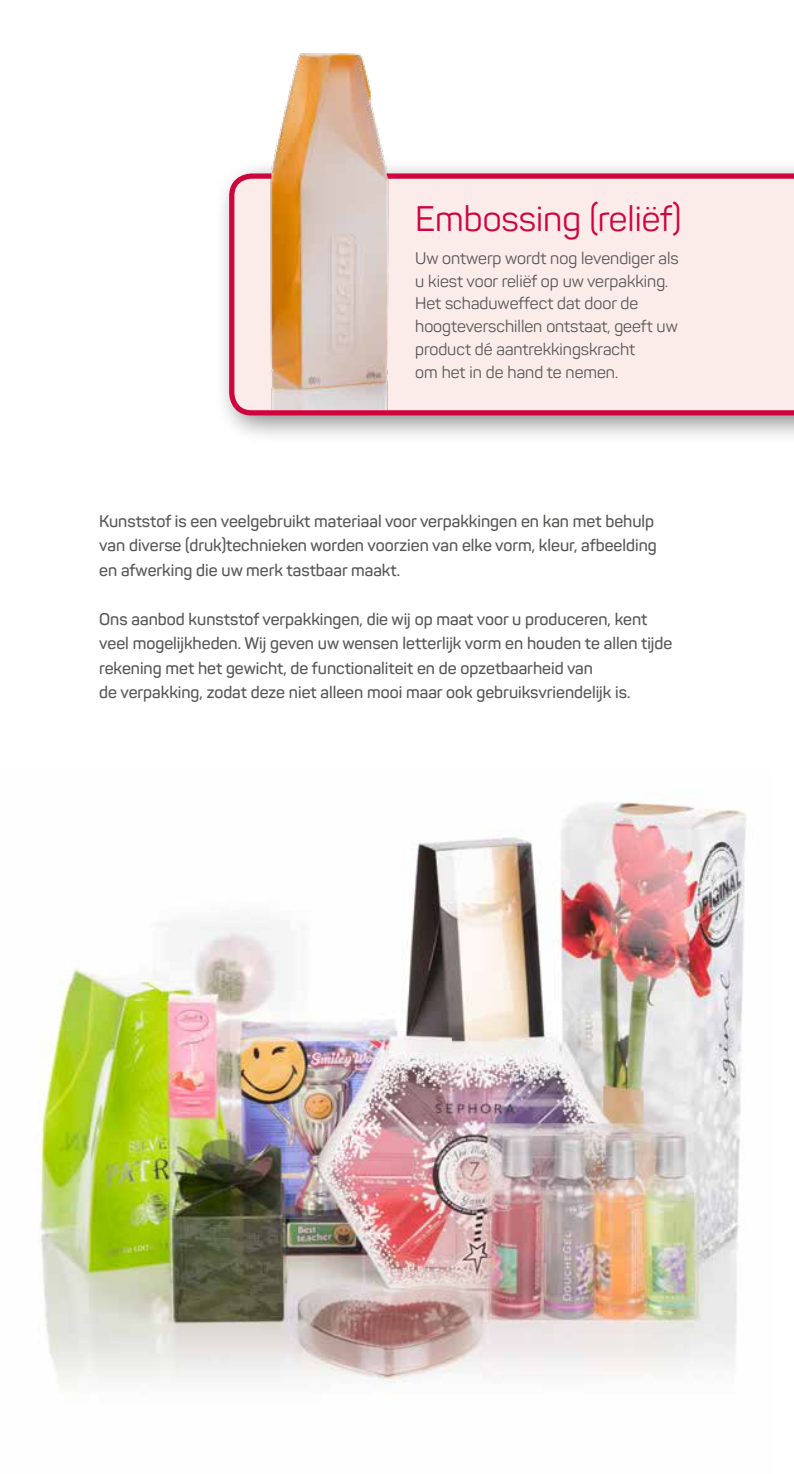
<style>
.page{position:relative;width:794px;height:1474px;background:#fff}
.page>*{position:absolute;margin:0;border:0;box-sizing:border-box;transform-origin:0 0}
.t1{font:35px "Panton";color:#d0043c}
.t2{font:600 16.62px/24.5px "Panton";color:#575756}
.t3{font:16.62px/22.8px "Panton";color:#575756}
</style>
<div class="page">
<img style="left:38px;top:801px;width:708px;height:587px">
<div style="left:214px;top:159px;width:580px;height:285px;background:#000;opacity:.45"></div>
<div style="left:229px;top:173px;width:565px;height:242px;background:#fbebe9"></div>
<img style="left:256px;top:53px;width:159px;height:357px">
<h1 class="t1" style="left:415px;top:197px;width:268px">Embossing (reliëf)</h1>
<p class="t3" style="left:415px;top:246px;width:265px">Uw ontwerp wordt nog levendiger als u kiest voor reliëf op uw verpakking.<br>Het schaduweffect dat door de hoogteverschillen ontstaat, geeft uw product dé aantrekkingskracht<br>om het in de hand te nemen.</p>
<p class="t2" style="left:99px;top:508px;width:559px">Kunststof is een veelgebruikt materiaal voor verpakkingen en kan met behulp van diverse (druk)technieken worden voorzien van elke vorm, kleur, afbeelding en afwerking die uw merk tastbaar maakt.</p>
<p class="t2" style="left:99px;top:606px;width:574px">Ons aanbod kunststof verpakkingen, die wij op maat voor u produceren, kent veel mogelijkheden. Wij geven uw wensen letterlijk vorm en houden te allen tijde rekening met het gewicht, de functionaliteit en de opzetbaarheid van<br>de verpakking, zodat deze niet alleen mooi maar ook gebruiksvriendelijk is.</p>
</div>
